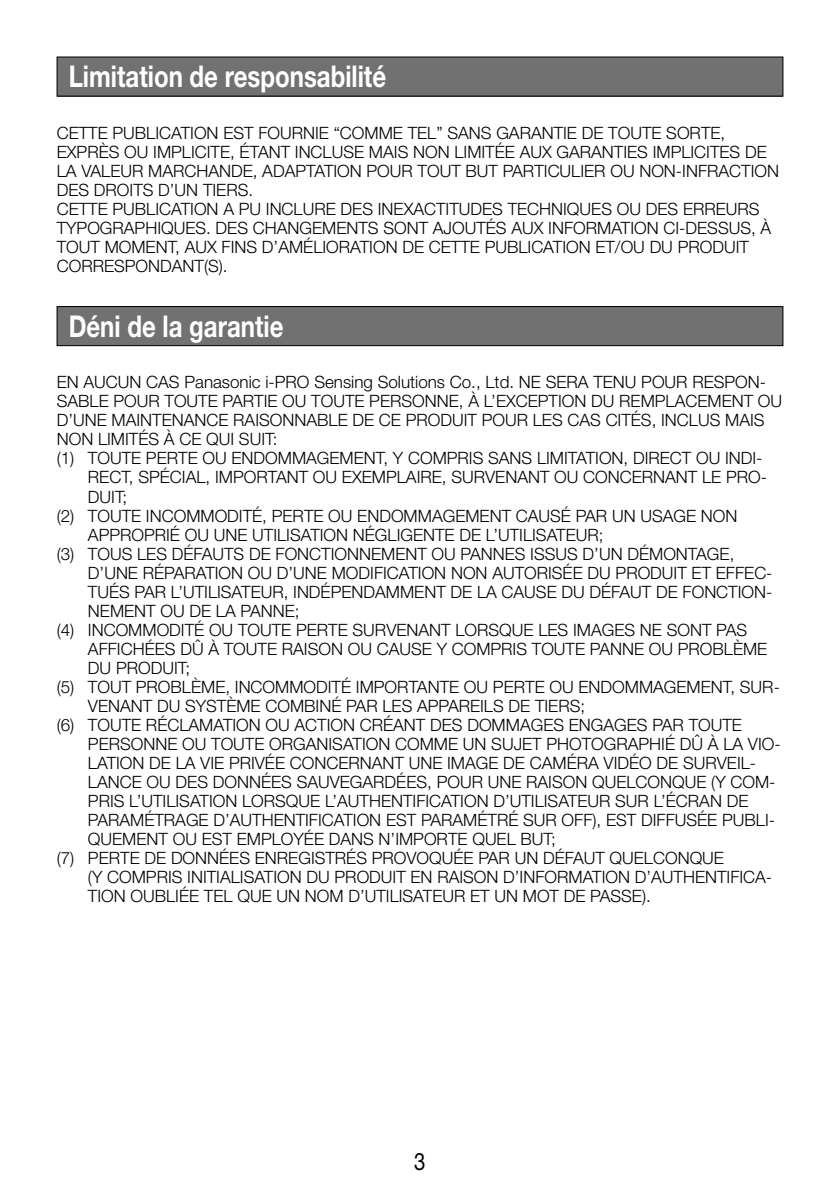
<style>
.page{position:relative;width:840px;height:1191px;background:#fff}
.page>*{position:absolute;margin:0;border:0;box-sizing:border-box;transform-origin:0 0}
.t1{font:700 30px "Helvetica Neue LT Std";color:#fff;scale:.8 1}
.t2{font:24px "Helvetica Neue LT Std";color:#000;scale:.85 1}
.t3{font:300 17px/19px "Helvetica Neue LT Std";color:#000}
</style>
<div class="page">
<div style="left:57px;top:57px;width:725px;height:39px;background:#727171"></div>
<div style="left:57px;top:57px;width:725px;height:39px;border:1px solid #000"></div>
<div style="left:57px;top:306px;width:725px;height:40px;background:#727171"></div>
<div style="left:57px;top:306px;width:725px;height:40px;border:1px solid #000"></div>
<h1 class="t1" style="left:69px;top:58px;width:398px">Limitation de responsabilité</h1>
<p class="t3" style="left:57px;top:123px;width:723px">CETTE PUBLICATION EST FOURNIE “COMME TEL” SANS GARANTIE DE TOUTE SORTE, EXPRÈS OU IMPLICITE, ÉTANT INCLUSE MAIS NON LIMITÉE AUX GARANTIES IMPLICITES DE LA VALEUR MARCHANDE, ADAPTATION POUR TOUT BUT PARTICULIER OU NON-INFRACTION DES DROITS D’UN TIERS.<br>CETTE PUBLICATION A PU INCLURE DES INEXACTITUDES TECHNIQUES OU DES ERREURS TYPOGRAPHIQUES. DES CHANGEMENTS SONT AJOUTÉS AUX INFORMATION CI-DESSUS, À TOUT MOMENT, AUX FINS D’AMÉLIORATION DE CETTE PUBLICATION ET/OU DU PRODUIT CORRESPONDANT(S).</p>
<h1 class="t1" style="left:69px;top:307px;width:270px">Déni de la garantie</h1>
<p class="t3" style="left:57px;top:372px;width:726px">EN AUCUN CAS Panasonic i-PRO Sensing Solutions Co., Ltd. NE SERA TENU POUR RESPON-SABLE POUR TOUTE PARTIE OU TOUTE PERSONNE, À L’EXCEPTION DU REMPLACEMENT OU D’UNE MAINTENANCE RAISONNABLE DE CE PRODUIT POUR LES CAS CITÉS, INCLUS MAIS NON LIMITÉS À CE QUI SUIT:<br>(1) TOUTE PERTE OU ENDOMMAGEMENT, Y COMPRIS SANS LIMITATION, DIRECT OU INDI-</p>
<p class="t3" style="left:88px;top:467px;width:680px">RECT, SPÉCIAL, IMPORTANT OU EXEMPLAIRE, SURVENANT OU CONCERNANT LE PRO-</p>
<p class="t3" style="left:88px;top:486px;width:41px">DUIT;</p>
<p class="t3" style="left:57px;top:505px;width:682px">(2) TOUTE INCOMMODITÉ, PERTE OU ENDOMMAGEMENT CAUSÉ PAR UN USAGE NON</p>
<p class="t3" style="left:88px;top:524px;width:517px">APPROPRIÉ OU UNE UTILISATION NÉGLIGENTE DE L’UTILISATEUR;</p>
<p class="t3" style="left:57px;top:543px;width:678px">(3) TOUS LES DÉFAUTS DE FONCTIONNEMENT OU PANNES ISSUS D’UN DÉMONTAGE,</p>
<p class="t3" style="left:88px;top:562px;width:685px">D’UNE RÉPARATION OU D’UNE MODIFICATION NON AUTORISÉE DU PRODUIT ET EFFEC-</p>
<p class="t3" style="left:88px;top:581px;width:685px">TUÉS PAR L’UTILISATEUR, INDÉPENDAMMENT DE LA CAUSE DU DÉFAUT DE FONCTION-</p>
<p class="t3" style="left:88px;top:600px;width:213px">NEMENT OU DE LA PANNE;</p>
<p class="t3" style="left:57px;top:619px;width:691px">(4) INCOMMODITÉ OU TOUTE PERTE SURVENANT LORSQUE LES IMAGES NE SONT PAS</p>
<p class="t3" style="left:88px;top:638px;width:680px">AFFICHÉES DÛ À TOUTE RAISON OU CAUSE Y COMPRIS TOUTE PANNE OU PROBLÈME</p>
<p class="t3" style="left:88px;top:657px;width:104px">DU PRODUIT;</p>
<p class="t3" style="left:57px;top:676px;width:724px">(5) TOUT PROBLÈME, INCOMMODITÉ IMPORTANTE OU PERTE OU ENDOMMAGEMENT, SUR-</p>
<p class="t3" style="left:88px;top:695px;width:498px">VENANT DU SYSTÈME COMBINÉ PAR LES APPAREILS DE TIERS;</p>
<p class="t3" style="left:57px;top:714px;width:686px">(6) TOUTE RÉCLAMATION OU ACTION CRÉANT DES DOMMAGES ENGAGES PAR TOUTE</p>
<p class="t3" style="left:88px;top:733px;width:694px">PERSONNE OU TOUTE ORGANISATION COMME UN SUJET PHOTOGRAPHIÉ DÛ À LA VIO-</p>
<p class="t3" style="left:88px;top:753px;width:669px">LATION DE LA VIE PRIVÉE CONCERNANT UNE IMAGE DE CAMÉRA VIDÉO DE SURVEIL-</p>
<p class="t3" style="left:88px;top:772px;width:688px">LANCE OU DES DONNÉES SAUVEGARDÉES, POUR UNE RAISON QUELCONQUE (Y COM-</p>
<p class="t3" style="left:88px;top:791px;width:661px">PRIS L’UTILISATION LORSQUE L’AUTHENTIFICATION D’UTILISATEUR SUR L’ÉCRAN DE</p>
<p class="t3" style="left:88px;top:810px;width:688px">PARAMÉTRAGE D’AUTHENTIFICATION EST PARAMÉTRÉ SUR OFF), EST DIFFUSÉE PUBLI-</p>
<p class="t3" style="left:88px;top:829px;width:469px">QUEMENT OU EST EMPLOYÉE DANS N’IMPORTE QUEL BUT;</p>
<p class="t3" style="left:57px;top:848px;width:668px">(7) PERTE DE DONNÉES ENREGISTRÉS PROVOQUÉE PAR UN DÉFAUT QUELCONQUE</p>
<p class="t3" style="left:88px;top:867px;width:685px">(Y COMPRIS INITIALISATION DU PRODUIT EN RAISON D’INFORMATION D’AUTHENTIFICA-</p>
<p class="t3" style="left:88px;top:886px;width:564px">TION OUBLIÉE TEL QUE UN NOM D’UTILISATEUR ET UN MOT DE PASSE).</p>
<h2 class="t2" style="left:414px;top:1146px;width:15px">3</h2>
</div>
